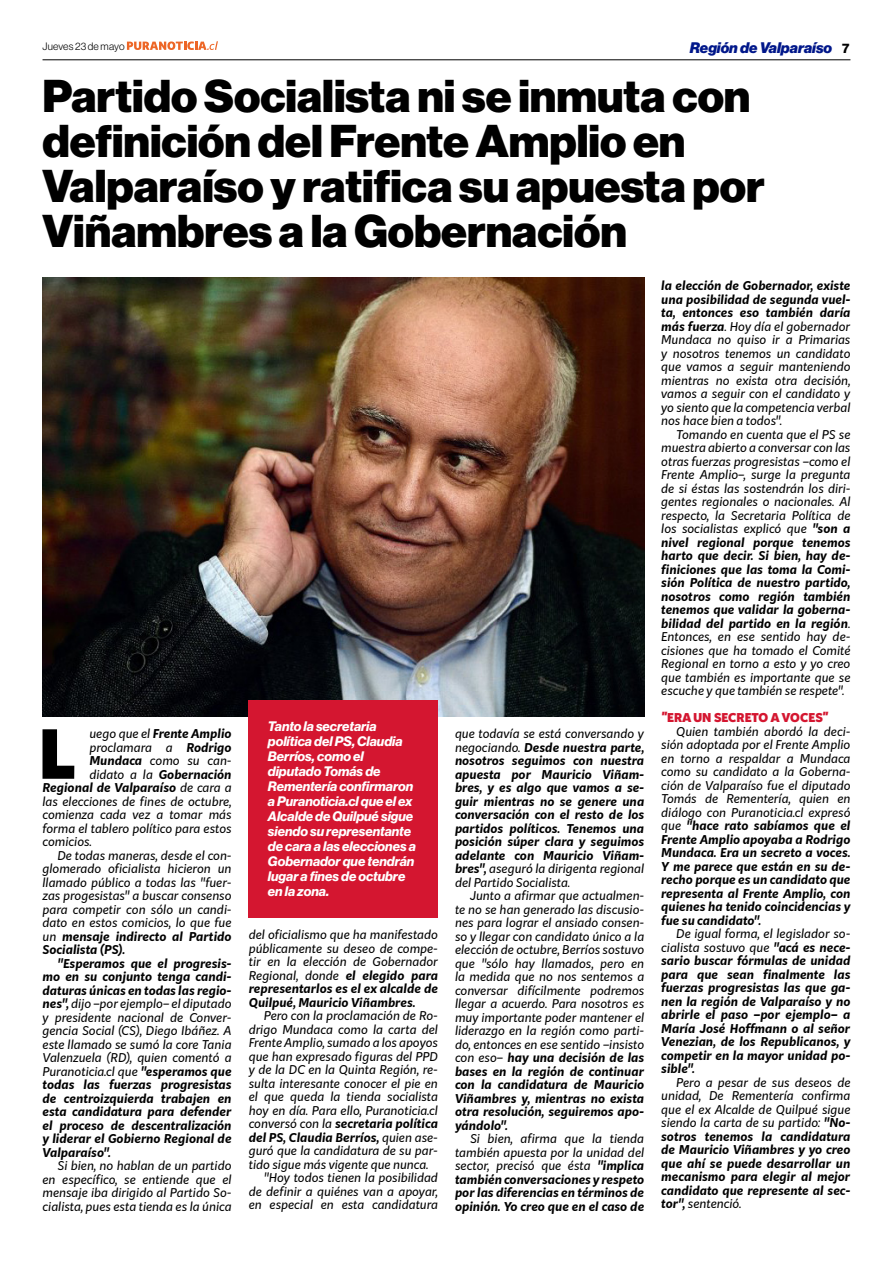
<style>
.page{position:relative;width:893px;height:1263px;background:#fff}
.page>*{position:absolute;margin:0;border:0;box-sizing:border-box;transform-origin:0 0}
.t1{font:900 66.3px "Kit Sans";color:#000}
.t2{font:45px/45px "N Haas Grotesk DS Pro 95 Blk";color:#000}
.t3{font:15px "N Haas Grotesk DS Pro 96 Blk It";color:#00178a}
.t4{font:13.5px/15px "N Haas Grotesk DS Pro 76 Bd It";color:#fff}
.t5{font:italic 12px/13.5px "Kit Sans";color:#000;text-align:justify}
.t6{font:italic 700 12px/13.5px "Kit Sans";color:#000;text-align:justify}
.t7{font:900 12px "Kit Sans";color:#d41630}
.t8{font:10.5px "N Haas Grotesk DS Pro 45 Lt";letter-spacing:.02em;color:#000}
.s1{font-family:"N Haas Grotesk DS Pro 75 Bd";font-size:13.5px;color:#000}
.s2{font-weight:400}
.s3{font-weight:700}
</style>
<div class="page">
<hr style="left:43px;top:59px;width:807px;height:1px;background:#000">
<svg style="left:127px;top:41px;width:91px;height:9px"></svg>
<img style="left:43px;top:277px;width:601px;height:439px">
<div style="left:249px;top:699px;width:189px;height:218px;background:#d41630"></div>
<p class="t8" style="left:43px;top:40px;width:84px">Jueves 23 de mayo</p>
<p class="t3" style="left:690px;top:39px;width:161px">Región de Valparaíso <span class="s1">7</span></p>
<h2 class="t2" style="left:43px;top:74px;width:724px">Partido Socialista ni se inmuta con definición del Frente Amplio en<br>Valparaíso y ratifica su apuesta por<br>Viñambres a la Gobernación</h2>
<h1 class="t1" style="left:39px;top:694px;width:39px">L</h1>
<p class="t6" style="left:89px;top:726px;width:144px"><span class="s2">uego que el</span> Frente Amplio</p>
<p class="t5" style="left:89px;top:740px;width:144px">proclamara a <span class="s3">Rodrigo</span></p>
<p class="t5" style="left:89px;top:753px;width:144px"><span class="s3">Mundaca</span> como su can-</p>
<p class="t6" style="left:89px;top:766px;width:144px"><span class="s2">didato a la</span> Gobernación</p>
<p class="t6" style="left:43px;top:780px;width:191px">Regional de Valparaíso <span class="s2">de cara a</span></p>
<p class="t5" style="left:43px;top:794px;width:191px">las elecciones de fines de octubre,</p>
<p class="t5" style="left:43px;top:807px;width:191px">comienza cada vez a tomar más</p>
<p class="t5" style="left:43px;top:821px;width:191px">forma el tablero político para estos</p>
<p class="t5" style="left:43px;top:834px;width:51px">comicios.</p>
<p class="t5" style="left:58px;top:848px;width:176px">De todas maneras, desde el con-</p>
<p class="t5" style="left:43px;top:861px;width:191px">glomerado oficialista hicieron un</p>
<p class="t5" style="left:43px;top:875px;width:191px">llamado público a todas las "fuer-</p>
<p class="t5" style="left:43px;top:888px;width:191px">zas progesistas" a buscar consenso</p>
<p class="t5" style="left:43px;top:902px;width:191px">para competir con sólo un candi-</p>
<p class="t5" style="left:43px;top:915px;width:191px">dato en estos comicios, lo que fue</p>
<p class="t6" style="left:43px;top:928px;width:191px"><span class="s2">un</span> mensaje indirecto al Partido</p>
<p class="t6" style="left:43px;top:942px;width:84px">Socialista (PS).</p>
<p class="t6" style="left:58px;top:955px;width:176px">"Esperamos que el progresis-</p>
<p class="t6" style="left:43px;top:969px;width:191px">mo en su conjunto tenga candi-</p>
<p class="t6" style="left:43px;top:982px;width:191px">daturas únicas en todas las regio-</p>
<p class="t5" style="left:43px;top:996px;width:191px"><span class="s3">nes",</span> dijo –por ejemplo– el diputado</p>
<p class="t5" style="left:43px;top:1010px;width:191px">y presidente nacional de Conver-</p>
<p class="t5" style="left:43px;top:1023px;width:191px">gencia Social (CS), Diego Ibáñez. A</p>
<p class="t5" style="left:43px;top:1037px;width:191px">este llamado se sumó la core Tania</p>
<p class="t5" style="left:43px;top:1050px;width:191px">Valenzuela (RD), quien comentó a</p>
<p class="t5" style="left:43px;top:1064px;width:191px">Puranoticia.cl que <span class="s3">"esperamos que</span></p>
<p class="t6" style="left:43px;top:1077px;width:191px">todas las fuerzas progresistas</p>
<p class="t6" style="left:43px;top:1090px;width:191px">de centroizquierda trabajen en</p>
<p class="t6" style="left:43px;top:1104px;width:191px">esta candidatura para defender</p>
<p class="t6" style="left:43px;top:1117px;width:191px">el proceso de descentralización</p>
<p class="t6" style="left:43px;top:1131px;width:191px">y liderar el Gobierno Regional de</p>
<p class="t6" style="left:43px;top:1144px;width:70px">Valparaíso".</p>
<p class="t5" style="left:43px;top:1158px;width:191px;text-indent:15px">Si bien, no hablan de un partido en específico, se entiende que el mensaje iba dirigido al Partido So&shy;cialista, pues esta tienda es la única</p>
<p class="t4" style="left:268px;top:719px;width:150px">Tanto la secretaria política del PS, Claudia<br>Berríos, como el diputado Tomás de<br>Rementería confirmaron a Puranoticia.cl que el ex<br>Alcalde de Quilpué sigue siendo su representante de cara a las elecciones a<br>Gobernador que tendrán lugar a fines de octubre en la zona.</p>
<p class="t5" style="left:249px;top:927px;width:191px">del oficialismo que ha manifestado públicamente su deseo de compe&shy;tir en la elección de Gobernador Regional, donde <span class="s3">el elegido para representarlos es el ex alcalde de Quilpué, Mauricio Viñambres.</span></p>
<p class="t5" style="left:264px;top:1008px;width:176px">Pero con la proclamación de Ro-</p>
<p class="t5" style="left:249px;top:1022px;width:191px">drigo Mundaca como la carta del</p>
<p class="t5" style="left:249px;top:1035px;width:191px">Frente Amplio, sumado a los apoyos</p>
<p class="t5" style="left:249px;top:1049px;width:191px">que han expresado figuras del PPD</p>
<p class="t5" style="left:249px;top:1062px;width:191px">y de la DC en la Quinta Región, re-</p>
<p class="t5" style="left:249px;top:1076px;width:191px">sulta interesante conocer el pie en</p>
<p class="t5" style="left:249px;top:1089px;width:191px">el que queda la tienda socialista</p>
<p class="t5" style="left:249px;top:1103px;width:191px">hoy en día. Para ello, Puranoticia.cl</p>
<p class="t6" style="left:249px;top:1116px;width:191px"><span class="s2">conversó con la</span> secretaria política</p>
<p class="t6" style="left:249px;top:1129px;width:191px">del PS, Claudia Berríos, <span class="s2">quien ase-</span></p>
<p class="t5" style="left:249px;top:1143px;width:191px">guró que la candidatura de su par-</p>
<p class="t5" style="left:249px;top:1157px;width:181px">tido sigue más vigente que nunca.</p>
<p class="t5" style="left:264px;top:1170px;width:176px">"Hoy todos tienen la posibilidad</p>
<p class="t5" style="left:249px;top:1184px;width:191px">de definir a quiénes van a apoyar,</p>
<p class="t5" style="left:249px;top:1197px;width:191px">en especial en esta candidatura</p>
<p class="t6" style="left:455px;top:726px;width:191px"><span class="s2">que todavía se está conversando y negociando.</span> Desde nuestra parte, nosotros seguimos con nuestra apuesta por Mauricio Viñam&shy;bres, y es algo que vamos a se&shy;guir mientras no se genere una conversación con el resto de los partidos políticos. Tenemos una posición súper clara y seguimos adelante con Mauricio Viñam&shy;bres", <span class="s2">aseguró la dirigenta regional del Partido Socialista.</span></p>
<p class="t5" style="left:455px;top:888px;width:191px;text-indent:15px">Junto a afirmar que actualmen&shy;te no se han generado las discusio&shy;nes para lograr el ansiado consen&shy;so y llegar con candidato único a la elección de octubre, Berríos sostuvo que "sólo hay llamados, pero en la medida que no nos sentemos a conversar difícilmente podremos llegar a acuerdo. Para nosotros es muy importante poder mantener el liderazgo en la región como parti&shy;do, entonces en ese sentido –insisto con eso– <span class="s3">hay una decisión de las bases en la región de continuar con la candidatura de Mauricio Viñambres y, mientras no exista otra resolución, seguiremos apo&shy;yándolo".</span></p>
<p class="t6" style="left:455px;top:1131px;width:191px;text-indent:15px"><span class="s2">Si bien, afirma que la tienda también apuesta por la unidad del sector, precisó que ésta</span> "implica también conversaciones y respeto por las diferencias en términos de opinión. Yo creo que en el caso de</p>
<p class="t5" style="left:661px;top:278px;width:191px"><span class="s3">la elección de Gobernador, existe una posibilidad de segunda vuel&shy;ta, entonces eso también daría más fuerza</span>. Hoy día el gobernador Mundaca no quiso ir a Primarias y nosotros tenemos un candidato que vamos a seguir manteniendo mientras no exista otra decisión, vamos a seguir con el candidato y yo siento que la competencia verbal nos hace bien a todos".</p>
<p class="t5" style="left:661px;top:427px;width:191px;text-indent:15px">Tomando en cuenta que el PS se muestra abierto a conversar con las otras fuerzas progresistas –como el Frente Amplio–, surge la pregunta de si éstas las sostendrán los diri&shy;gentes regionales o nacionales. Al respecto, la Secretaria Política de los socialistas explicó que <span class="s3">"son a nivel regional porque tenemos harto que decir. Si bien, hay de&shy;finiciones que las toma la Comi&shy;sión Política de nuestro partido, nosotros como región también tenemos que validar la goberna&shy;bilidad del partido en la región</span>.<br>Entonces, en ese sentido hay de&shy;cisiones que ha tomado el Comité Regional en torno a esto y yo creo que también es importante que se escuche y que también se respete".</p>
<p class="t7" style="left:661px;top:707px;width:168px">"ERA UN SECRETO A VOCES"</p>
<p class="t6" style="left:661px;top:723px;width:191px;text-indent:15px"><span class="s2">Quien también abordó la deci&shy;sión adoptada por el Frente Amplio en torno a respaldar a Mundaca como su candidato a la Goberna&shy;ción de Valparaíso fue el diputado Tomás de Rementería, quien en diálogo con Puranoticia.cl expresó que</span> "hace rato sabíamos que el Frente Amplio apoyaba a Rodrigo Mundaca. Era un secreto a voces.<br>Y me parece que están en su de&shy;recho porque es un candidato que representa al Frente Amplio, con quienes ha tenido coincidencias y fue su candidato".</p>
<p class="t6" style="left:661px;top:926px;width:191px;text-indent:15px"><span class="s2">De igual forma, el legislador so&shy;cialista sostuvo que</span> "acá es nece&shy;sario buscar fórmulas de unidad para que sean finalmente las fuerzas progresistas las que ga&shy;nen la región de Valparaíso y no abrirle el paso –por ejemplo– a María José Hoffmann o al señor Venezian, de los Republicanos, y competir en la mayor unidad po&shy;sible".</p>
<p class="t6" style="left:661px;top:1074px;width:191px;text-indent:15px"><span class="s2">Pero a pesar de sus deseos de unidad, De Rementería confirma que el ex Alcalde de Quilpué sigue siendo la carta de su partido:</span> "No&shy;sotros tenemos la candidatura de Mauricio Viñambres y yo creo que ahí se puede desarrollar un mecanismo para elegir al mejor candidato que represente al sec&shy;tor", <span class="s2">sentenció.</span></p>
</div>
